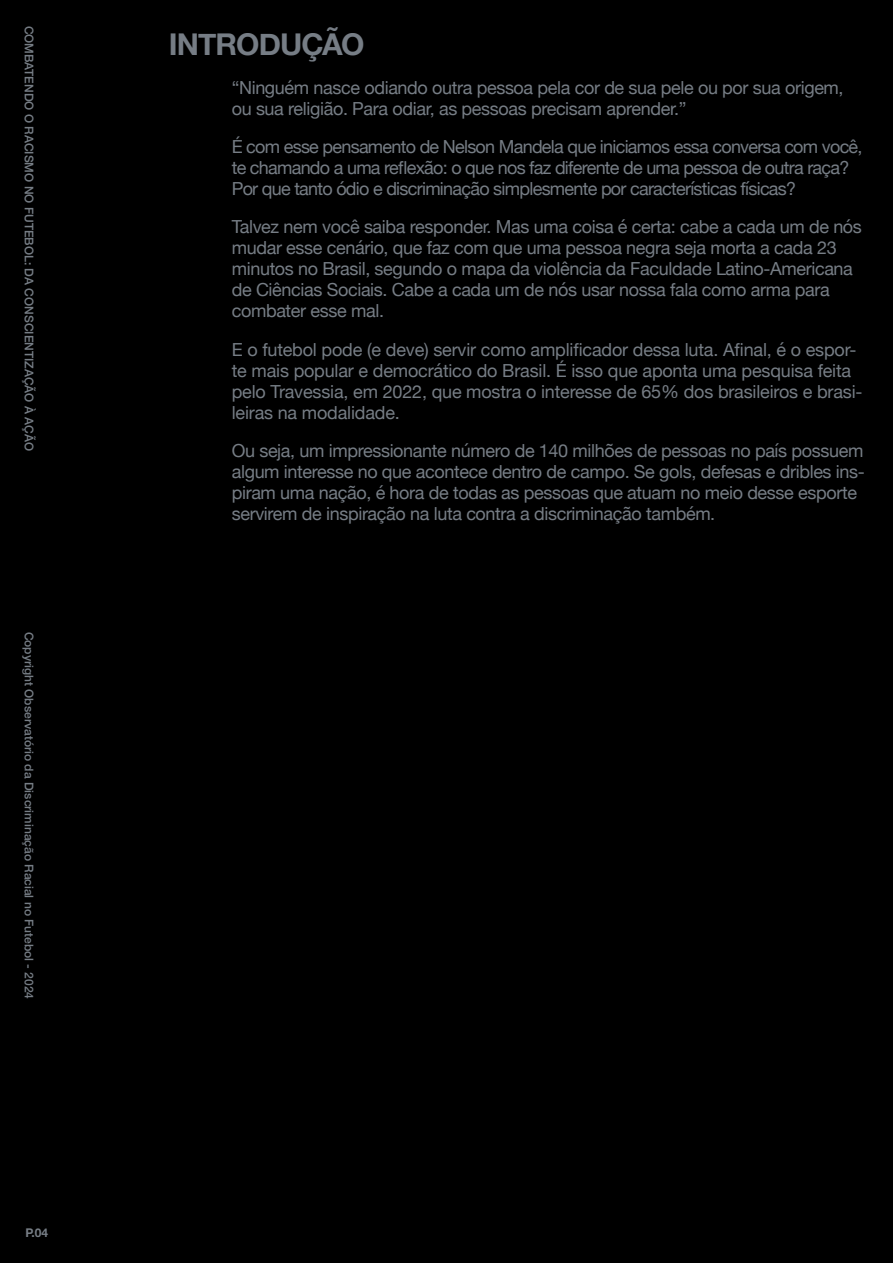
<style>
.page{position:relative;width:893px;height:1263px;background:#000}
.page>*{position:absolute;margin:0;border:0;box-sizing:border-box;transform-origin:0 0}
.t1{font:700 30px "Helvetica Neue";letter-spacing:-.03em;color:#767d85}
.t2{font:18px/21px "Helvetica Neue";letter-spacing:-.02em;color:#767d85}
.t3{font:18px/21px "Helvetica Neue";letter-spacing:-.04em;color:#767d85}
.t4{font:500 12px "Helvetica Neue";color:#767d85}
.t5{font:700 12px "Helvetica Neue";color:#767d85}
</style>
<div class="page">
<p class="t4" style="left:39px;top:26px;width:427px;rotate:90deg">COMBATENDO O RACISMO NO FUTEBOL: DA CONSCIENTIZAÇÃO À AÇÃO</p>
<p class="t4" style="left:39px;top:631px;width:369px;rotate:90deg">Copyright Observatório da Discriminação Racial no Futebol - 2024</p>
<p class="t5" style="left:26px;top:1223px;width:24px">P.04</p>
<h1 class="t1" style="left:169px;top:21px;width:197px">INTRODUÇÃO</h1>
<p class="t2" style="left:232px;top:79px;width:613px">“Ninguém nasce odiando outra pessoa pela cor de sua pele ou por sua origem, ou sua religião. Para odiar, as pessoas precisam aprender.”</p>
<p class="t3" style="left:232px;top:138px;width:632px">É com esse pensamento de Nelson Mandela que iniciamos essa conversa com você, te chamando a uma reflexão: o que nos faz diferente de uma pessoa de outra raça?<br>Por que tanto ódio e discriminação simplesmente por características físicas?</p>
<p class="t2" style="left:232px;top:218px;width:632px">Talvez nem você saiba responder. Mas uma coisa é certa: cabe a cada um de nós mudar esse cenário, que faz com que uma pessoa negra seja morta a cada 23 minutos no Brasil, segundo o mapa da violência da Faculdade Latino-Americana de Ciências Sociais. Cabe a cada um de nós usar nossa fala como arma para combater esse mal.</p>
<p class="t2" style="left:232px;top:340px;width:632px">E o futebol pode (e deve) servir como amplificador dessa luta. Afinal, é o espor&shy;te mais popular e democrático do Brasil. É isso que aponta uma pesquisa feita pelo Travessia, em 2022, que mostra o interesse de 65% dos brasileiros e brasi&shy;leiras na modalidade.</p>
<p class="t2" style="left:232px;top:441px;width:635px">Ou seja, um impressionante número de 140 milhões de pessoas no país possuem algum interesse no que acontece dentro de campo. Se gols, defesas e dribles ins&shy;piram uma nação, é hora de todas as pessoas que atuam no meio desse esporte servirem de inspiração na luta contra a discriminação também.</p>
</div>
